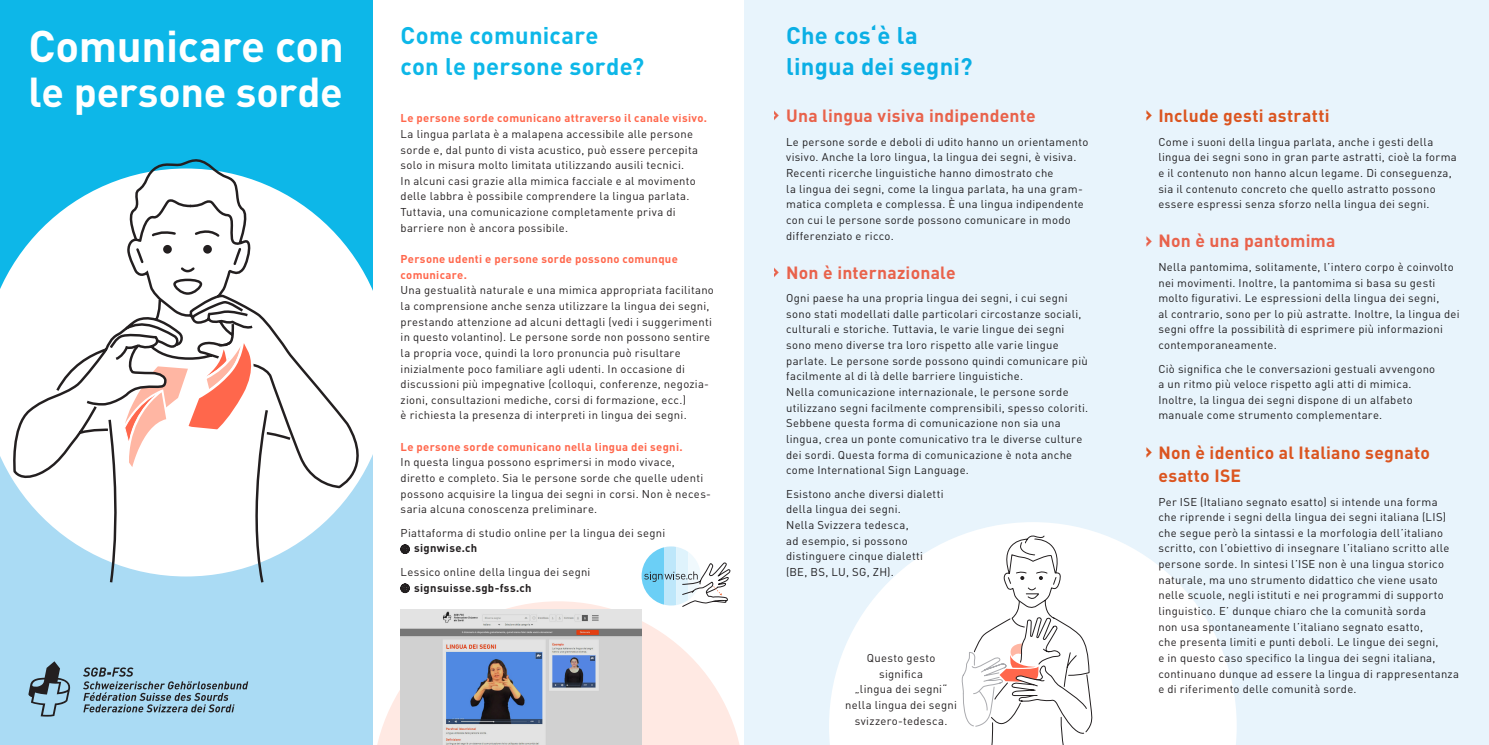
<style>
.page{position:relative;width:1489px;height:745px;background:#fff}
.page>*{position:absolute;margin:0;border:0;box-sizing:border-box;transform-origin:0 0}
.t1{font:700 43.75px "DINOT";letter-spacing:-.01em;color:#fff}
.t2{font:700 41.25px "DINOT";letter-spacing:-.005em;color:#fff}
.t3{font:700 23.75px/31.2px "DINOT";letter-spacing:.01em;color:#0db7e8}
.t4{font:700 17.5px "DINOT";letter-spacing:.015em;color:#ff674c}
.t5{font:700 17.5px/23.5px "DINOT";letter-spacing:.015em;color:#f15921}
.Grundtext{font:11.25px/15.6px "DINOT";letter-spacing:.025em;color:#231f20}
.t6{font:700 11.25px/15.6px "DINOT";letter-spacing:.025em;color:#ff674c}
.t7{font:700 11.25px "DINOT";letter-spacing:.03em;color:#231f20}
.s1{font-size:21.25px}
</style>
<div class="page">
<div style="left:744px;top:0;width:744px;height:744px;background:#e8f4fc"></div>
<div style="left:0;top:372px;width:372px;height:372px;background:#aadbf4"></div>
<div style="left:0;top:0;width:372px;height:372px;background:#0db7e8"></div>
<svg style="left:829px;top:522px;width:407px;height:222px;fill:#fff"></svg>
<svg style="left:372px;top:601px;width:367px;height:143px"></svg>
<svg style="left:400px;top:544px;width:9px;height:9px"></svg>
<svg style="left:400px;top:583px;width:9px;height:9px"></svg>
<svg style="left:83px;top:667px;width:165px;height:45px"></svg>
<svg style="left:28px;top:661px;width:43px;height:55px"></svg>
<svg style="left:0;top:168px;width:373px;height:304px"></svg>
<img style="left:400px;top:609px;width:241px;height:135px">
<svg style="left:123px;top:159px;width:131px;height:78px;background:#c4dde5"></svg>
<svg style="left:8px;top:237px;width:365px;height:347px;background:#e6eff3"></svg>
<div style="left:163px;top:245px;width:9px;height:8px;background:#231f20;border-radius:50%"></div>
<div style="left:203px;top:245px;width:9px;height:8px;background:#231f20;border-radius:50%"></div>
<svg style="left:84px;top:338px;width:174px;height:131px;background:#f1dad5"></svg>
<svg style="left:960px;top:533px;width:133px;height:211px;background:#f3f1f0"></svg>
<svg style="left:641px;top:546px;width:90px;height:60px"></svg>
<p class="t1" style="left:28px;top:16px;width:317px">Comunicare con</p>
<p class="t2" style="left:28px;top:64px;width:316px">le persone sorde</p>
<h3 class="t3" style="left:400px;top:19px;width:245px">Come comunicare<br>con le persone sorde?</h3>
<p class="t6" style="left:400px;top:110px;width:308px">Le persone sorde comunicano attraverso il canale visivo.</p>
<p class="Grundtext" style="left:400px;top:125px;width:299px">La lingua parlata è a malapena accessibile alle persone sorde e, dal punto di vista acustico, può essere percepita solo in misura molto limitata utilizzando ausili tecnici.<br>In alcuni casi grazie alla mimica facciale e al movimento delle labbra è possibile comprendere la lingua parlata.<br>Tuttavia, una comunicazione completamente priva di barriere non è ancora possibile.</p>
<p class="t6" style="left:400px;top:250px;width:279px">Persone udenti e persone sorde possono comunque comunicare.</p>
<p class="Grundtext" style="left:400px;top:282px;width:315px">Una gestualità naturale e una mimica appropriata facilitano la comprensione anche senza utilizzare la lingua dei segni, prestando attenzione ad alcuni dettagli (vedi i suggerimenti in questo volantino). Le persone sorde non possono sentire la propria voce, quindi la loro pronuncia può risultare inizialmente poco familiare agli udenti. In occasione di discussioni più impegnative (colloqui, conferenze, negozia&shy;zioni, consultazioni mediche, corsi di formazione, ecc.)<br>è richiesta la presenza di interpreti in lingua dei segni.</p>
<p class="t6" style="left:400px;top:438px;width:283px">Le persone sorde comunicano nella lingua dei segni.</p>
<p class="Grundtext" style="left:400px;top:454px;width:312px">In questa lingua possono esprimersi in modo vivace, diretto e completo. Sia le persone sorde che quelle udenti possono acquisire la lingua dei segni in corsi. Non è neces&shy;saria alcuna conoscenza preliminare.</p>
<p class="Grundtext" style="left:400px;top:524px;width:266px">Piattaforma di studio online per la lingua dei segni</p>
<p class="t7" style="left:414px;top:540px;width:65px">signwise.ch</p>
<p class="Grundtext" style="left:400px;top:563px;width:191px">Lessico online della lingua dei segni</p>
<p class="t7" style="left:414px;top:579px;width:119px">signsuisse.sgb-fss.ch</p>
<h3 class="t3" style="left:786px;top:19px;width:188px">Che cos‘è la lingua dei segni?</h3>
<h3 class="t4" style="left:772px;top:104px;width:264px"><span class="s1">›</span> Una lingua visiva indipendente</h3>
<p class="Grundtext" style="left:786px;top:133px;width:304px">Le persone sorde e deboli di udito hanno un orientamento visivo. Anche la loro lingua, la lingua dei segni, è visiva.<br>Recenti ricerche linguistiche hanno dimostrato che<br>la lingua dei segni, come la lingua parlata, ha una gram&shy;matica completa e complessa. È una lingua indipendente con cui le persone sorde possono comunicare in modo differenziato e ricco.</p>
<h3 class="t4" style="left:772px;top:260px;width:184px"><span class="s1">›</span> Non è internazionale</h3>
<p class="Grundtext" style="left:786px;top:289px;width:303px">Ogni paese ha una propria lingua dei segni, i cui segni sono stati modellati dalle particolari circostanze sociali, culturali e storiche. Tuttavia, le varie lingue dei segni sono meno diverse tra loro rispetto alle varie lingue parlate. Le persone sorde possono quindi comunicare più facilmente al di là delle barriere linguistiche.<br>Nella comunicazione internazionale, le persone sorde utilizzano segni facilmente comprensibili, spesso coloriti.<br>Sebbene questa forma di comunicazione non sia una lingua, crea un ponte comunicativo tra le diverse culture dei sordi. Questa forma di comunicazione è nota anche come International Sign Language.</p>
<p class="Grundtext" style="left:786px;top:485px;width:159px">Esistono anche diversi dialetti della lingua dei segni.<br>Nella Svizzera tedesca,<br>ad esempio, si possono distinguere cinque dialetti (BE, BS, LU, SG, ZH).</p>
<p class="Grundtext" style="left:866px;top:649px;width:70px;text-align:center">Questo gesto significa</p>
<p class="Grundtext" style="left:845px;top:680px;width:113px;text-align:center">„lingua dei segni“ nella lingua dei segni svizzero-tedesca.</p>
<h3 class="t5" style="left:1144px;top:103px;width:186px"><span class="s1">›</span> Include gesti astratti</h3>
<p class="Grundtext" style="left:1158px;top:133px;width:300px">Come i suoni della lingua parlata, anche i gesti della lingua dei segni sono in gran parte astratti, cioè la forma e il contenuto non hanno alcun legame. Di conseguenza, sia il contenuto concreto che quello astratto possono essere espressi senza sforzo nella lingua dei segni.</p>
<h3 class="t4" style="left:1144px;top:229px;width:192px"><span class="s1">›</span> Non è una pantomima</h3>
<p class="Grundtext" style="left:1158px;top:258px;width:303px">Nella pantomima, solitamente, l’intero corpo è coinvolto nei movimenti. Inoltre, la pantomima si basa su gesti molto figurativi. Le espressioni della lingua dei segni,<br>al contrario, sono per lo più astratte. Inoltre, la lingua dei segni offre la possibilità di esprimere più informazioni contemporaneamente.</p>
<p class="Grundtext" style="left:1158px;top:360px;width:278px">Ciò significa che le conversazioni gestuali avvengono a un ritmo più veloce rispetto agli atti di mimica.<br>Inoltre, la lingua dei segni dispone di un alfabeto manuale come strumento complementare.</p>
<h3 class="t5" style="left:1158px;top:439px;width:273px;text-indent:-13px"><span class="s1">›</span> Non è identico al Italiano segnato esatto ISE</h3>
<p class="Grundtext" style="left:1158px;top:493px;width:302px">Per ISE (Italiano segnato esatto) si intende una forma<br>che riprende i segni della lingua dei segni italiana (LIS) che segue però la sintassi e la morfologia dell’italiano scritto, con l’obiettivo di insegnare l’italiano scritto alle persone sorde. In sintesi l’ISE non è una lingua storico naturale, ma uno strumento didattico che viene usato nelle scuole, negli istituti e nei programmi di supporto linguistico. E’ dunque chiaro che la comunità sorda<br>non usa spontaneamente l’italiano segnato esatto,<br>che presenta limiti e punti deboli. Le lingue dei segni,<br>e in questo caso specifico la lingua dei segni italiana, continuano dunque ad essere la lingua di rappresentanza e di riferimento delle comunità sorde.</p>
</div>
